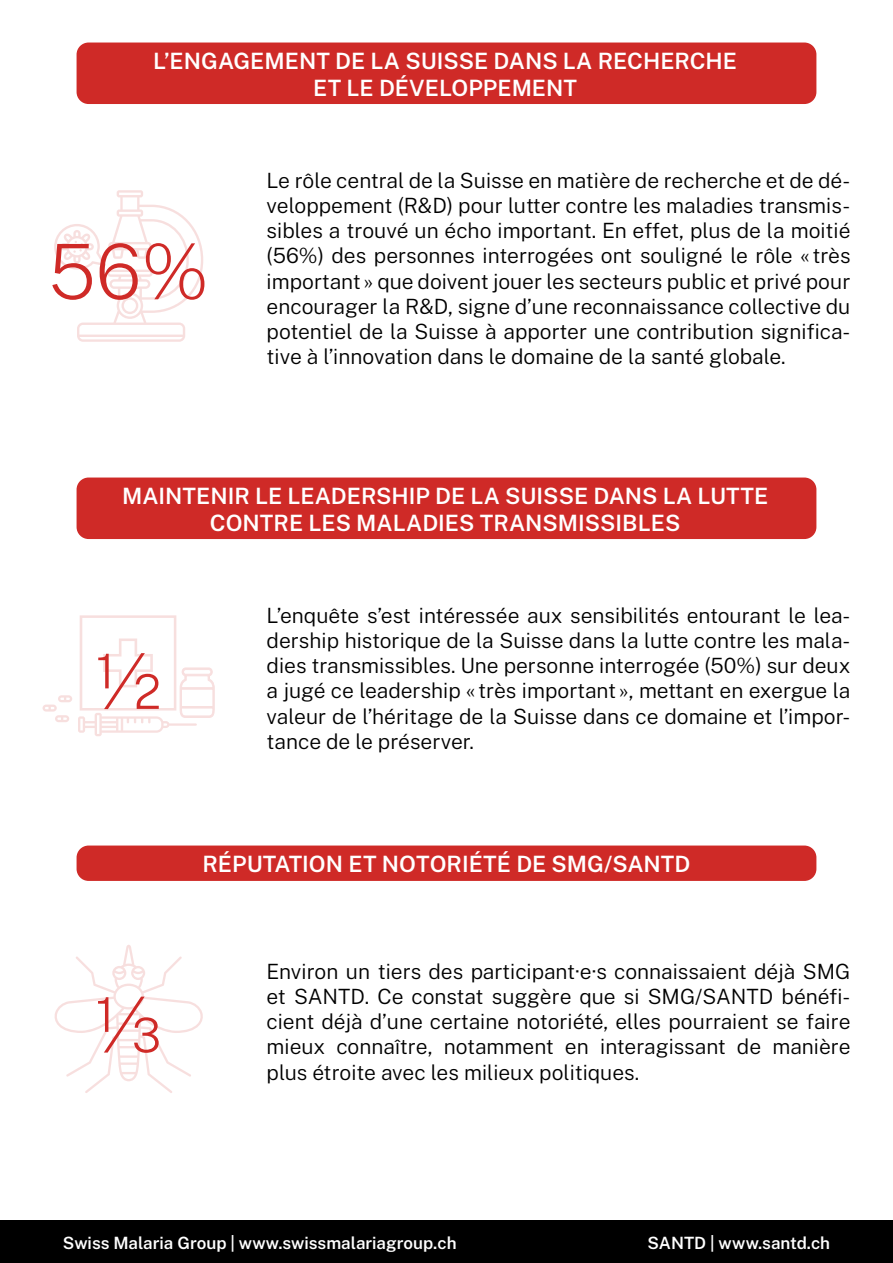
<style>
.page{position:relative;width:893px;height:1263px;background:#fff}
.page>*{position:absolute;margin:0;border:0;box-sizing:border-box;transform-origin:0 0}
.t1{font:200 76.2px "Public Sans";color:#cf2a27}
.t2{font:600 22.5px/27px "Public Sans";color:#fff;text-align:center}
.t3{font:300 21px/25.2px "Public Sans";color:#000;text-align:justify}
.t4{font:600 16.95px "Public Sans";color:#fff}
</style>
<div class="page">
<svg style="left:54px;top:945px;width:149px;height:148px"></svg>
<svg style="left:43px;top:695px;width:29px;height:27px"></svg>
<svg style="left:78px;top:615px;width:137px;height:121px"></svg>
<svg style="left:54px;top:190px;width:149px;height:152px"></svg>
<div style="left:77px;top:43px;width:739px;height:61px;background:#cf2a27;border-radius:12px"></div>
<div style="left:77px;top:477px;width:739px;height:62px;background:#cf2a27;border-radius:12px"></div>
<div style="left:77px;top:845px;width:739px;height:36px;background:#cf2a27;border-radius:12px"></div>
<div style="left:0;top:1220px;width:893px;height:43px;background:#000"></div>
<p class="t2" style="left:153px;top:47px;width:585px">L’ENGAGEMENT DE LA SUISSE DANS LA RECHERCHE<br>ET LE DÉVELOPPEMENT</p>
<h1 class="t1" style="left:48px;top:221px;width:162px">56%</h1>
<p class="t3" style="left:267px;top:167px;width:585px">Le rôle central de la Suisse en matière de recherche et de dé&shy;veloppement (R&amp;D) pour lutter contre les maladies transmis&shy;sibles a trouvé un écho important. En effet, plus de la moitié (56%) des personnes interrogées ont souligné le rôle « très important » que doivent jouer les secteurs public et privé pour encourager la R&amp;D, signe d’une reconnaissance collective du potentiel de la Suisse à apporter une contribution significa&shy;tive à l’innovation dans le domaine de la santé globale.</p>
<p class="t2" style="left:122px;top:481px;width:647px">MAINTENIR LE LEADERSHIP DE LA SUISSE DANS LA LUTTE<br>CONTRE LES MALADIES TRANSMISSIBLES</p>
<h1 class="t1" style="left:96px;top:631px;width:66px">½</h1>
<h1 class="t1" style="left:96px;top:974px;width:66px">⅓</h1>
<p class="t3" style="left:267px;top:602px;width:585px">L’enquête s’est intéressée aux sensibilités entourant le lea&shy;dership historique de la Suisse dans la lutte contre les mala&shy;dies transmissibles. Une personne interrogée (50%) sur deux a jugé ce leadership « très important », mettant en exergue la valeur de l’héritage de la Suisse dans ce domaine et l’impor&shy;tance de le préserver.</p>
<p class="t2" style="left:203px;top:849px;width:489px">RÉPUTATION ET NOTORIÉTÉ DE SMG/SANTD</p>
<p class="t3" style="left:267px;top:958px;width:585px">Environ un tiers des participant·e·s connaissaient déjà SMG et SANTD. Ce constat suggère que si SMG/SANTD bénéfi&shy;cient déjà d’une certaine notoriété, elles pourraient se faire mieux connaître, notamment en interagissant de manière</p>
<p class="t3" style="left:267px;top:1059px;width:374px">plus étroite avec les milieux politiques.</p>
<p class="t4" style="left:63px;top:1231px;width:395px">Swiss Malaria Group | www.swissmalariagroup.ch</p>
<p class="t4" style="left:647px;top:1231px;width:184px">SANTD | www.santd.ch</p>
</div>
